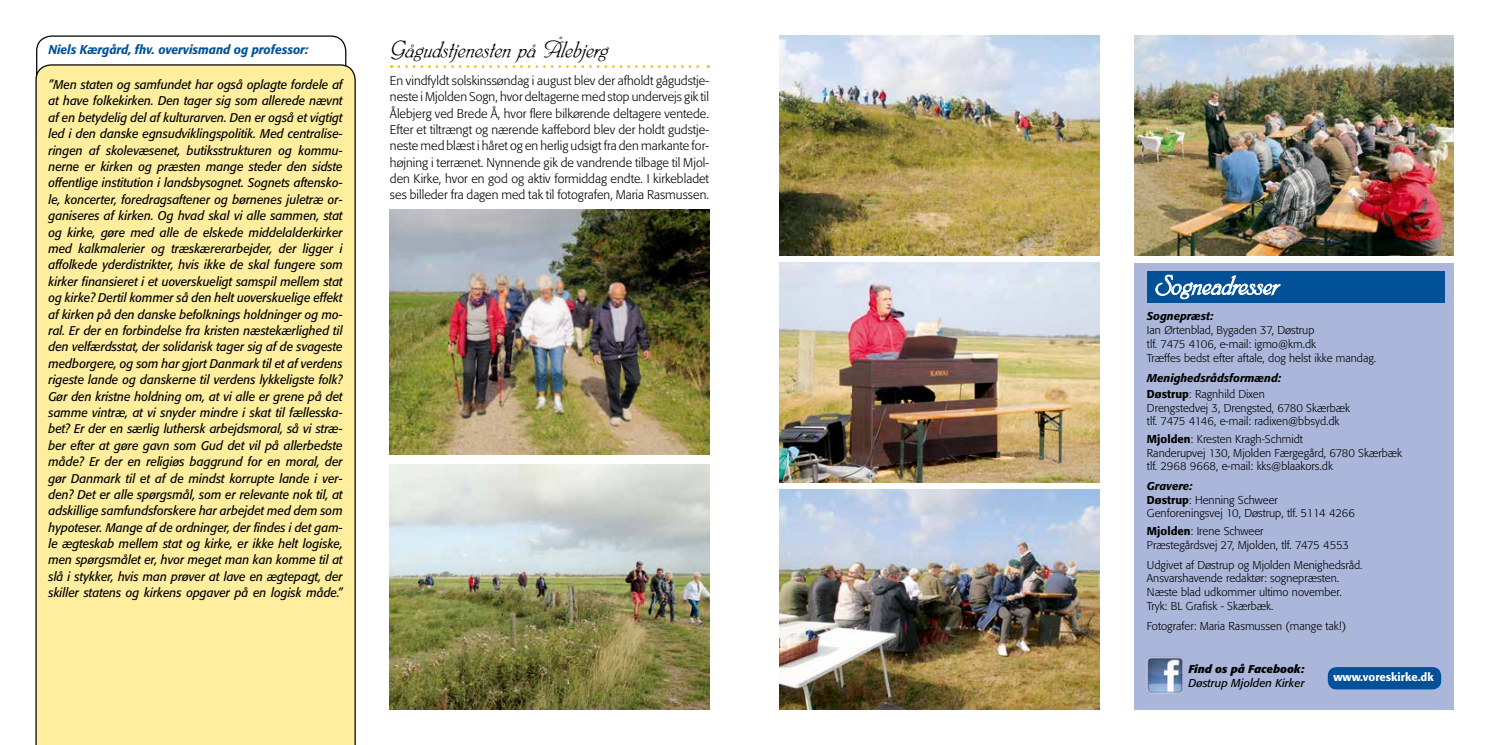
<style>
.page{position:relative;width:1489px;height:745px;background:#fff}
.page>*{position:absolute;margin:0;border:0;box-sizing:border-box;transform-origin:0 0}
.t1{font:30px "Phyllis D";color:#fff}
.t2{font:26.25px "Phyllis D";color:#000}
.t3{font:italic 12.5px/16.4px "Formata";color:#000;text-align:justify;scale:.95 1}
.t4{font:300 12.5px/16.2px "Formata";color:#000;text-align:justify}
.t5{font:italic 500 12.5px "Formata";color:#005197;scale:.95 1}
.t6{font:300 11.25px/13.8px "Formata";color:#000}
.t7{font:italic 500 11.25px/15.5px "Formata";color:#000}
.t8{font:italic 11.25px "Formata";color:#000}
.t9{font:italic 700 11.25px "Formata";color:#000}
.t10{font:500 11.25px "Formata";color:#fff}
.s1{font-style:normal}
.s2{font-weight:300;font-style:normal}
.s3{font-weight:500}
.s4{font-weight:500;font-style:italic}
</style>
<div class="page">
<div style="left:1134px;top:262px;width:319px;height:447px;background:#aab7da"></div>
<div style="left:1146px;top:270px;width:298px;height:32px;background:#005197"></div>
<svg style="left:1155px;top:274px;width:125px;height:25px"></svg>
<img style="left:1146px;top:656px;width:36px;height:36px">
<div style="left:1327px;top:666px;width:113px;height:23px;background:#005197;border-radius:9px"></div>
<div style="left:35px;top:64px;width:321px;height:680px;background:#feee9d"></div>
<svg style="left:399px;top:65px;width:309px;height:3px"></svg>
<img style="left:390px;top:209px;width:319px;height:245px">
<img style="left:780px;top:35px;width:318px;height:220px">
<img style="left:1134px;top:35px;width:319px;height:220px">
<img style="left:780px;top:262px;width:318px;height:220px">
<img style="left:780px;top:489px;width:318px;height:220px">
<img style="left:390px;top:464px;width:319px;height:245px">
<p class="t5" style="left:48px;top:42px;width:275px">Niels Kærgård, fhv. overvismand og professor:</p>
<h2 class="t2" style="left:390px;top:36px;width:220px">Gågudstjenesten på Ålebjerg</h2>
<p class="t4" style="left:390px;top:73px;width:320px">En vindfyldt solskinssøndag i august blev der afholdt gågudstje&shy;neste i Mjolden Sogn, hvor deltagerne med stop undervejs gik til Ålebjerg ved Brede Å, hvor flere bilkørende deltagere ventede.<br>Efter et tiltrængt og nærende kaffebord blev der holdt gudstje&shy;neste med blæst i håret og en herlig udsigt fra den markante for&shy;højning i terrænet. Nynnende gik de vandrende tilbage til Mjol&shy;den Kirke, hvor en god og aktiv formiddag endte. I kirkebladet ses billeder fra dagen med tak til fotografen, Maria Rasmussen.</p>
<p class="t3" style="left:48px;top:76px;width:311px">”Men staten og samfundet har også oplagte fordele af at have folkekirken. Den tager sig som allerede nævnt af en betydelig del af kulturarven. Den er også et vigtigt led i den danske egnsudviklingspolitik. Med centralise&shy;ringen af skolevæsenet, butiksstrukturen og kommu&shy;nerne er kirken og præsten mange steder den sidste offentlige institution i landsbysognet. Sognets aftensko&shy;le, koncerter, foredragsaftener og børnenes juletræ or&shy;ganiseres af kirken. Og hvad skal vi alle sammen, stat og kirke, gøre med alle de elskede middelalderkirker med kalkmalerier og træskærerarbejder, der ligger i affolkede yderdistrikter, hvis ikke de skal fungere som kirker finansieret i et uoverskueligt samspil mellem stat og kirke? Dertil kommer så den helt uoverskuelige effekt af kirken på den danske befolknings holdninger og mo&shy;ral. Er der en forbindelse fra kristen næstekærlighed til den velfærdsstat, der solidarisk tager sig af de svageste medborgere, og som har gjort Danmark til et af verdens rigeste lande og danskerne til verdens lykkeligste folk?<br>Gør den kristne holdning om, at vi alle er grene på det samme vintræ, at vi snyder mindre i skat til fællesska&shy;bet? Er der en særlig luthersk arbejdsmoral, så vi stræ&shy;ber efter at gøre gavn som Gud det vil på allerbedste måde? Er der en religiøs baggrund for en moral, der gør Danmark til et af de mindst korrupte lande i ver&shy;den? Det er alle spørgsmål, som er relevante nok til, at adskillige samfundsforskere har arbejdet med dem som hypoteser. Mange af de ordninger, der findes i det gam&shy;le ægteskab mellem stat og kirke, er ikke helt logiske, men spørgsmålet er, hvor meget man kan komme til at slå i stykker, hvis man prøver at lave en ægtepagt, der skiller statens og kirkens opgaver på en logisk måde.”</p>
<h1 class="t1" style="left:1154px;top:270px;width:126px">Sogneadresser</h1>
<p class="t7" style="left:1146px;top:308px;width:68px">Sognepræst:</p>
<p class="t6" style="left:1146px;top:323px;width:231px">Ian Ørtenblad, Bygaden 37, Døstrup<br>tlf. 7475 4106, e-mail: igmo@km.dk<br>Træffes bedst efter aftale, dog helst ikke mandag.</p>
<p class="t7" style="left:1146px;top:370px;width:136px">Menighedsrådsformænd:<br><span class="s1">Døstrup</span><span class="s2">: Ragnhild Dixen</span></p>
<p class="t6" style="left:1146px;top:400px;width:205px">Drengstedvej 3, Drengsted, 6780 Skærbæk tlf. 7475 4146, e-mail: radixen@bbsyd.dk</p>
<p class="t6" style="left:1146px;top:432px;width:257px"><span class="s3">Mjolden</span>: Kresten Kragh-Schmidt<br>Randerupvej 130, Mjolden Færgegård, 6780 Skærbæk tlf. 2968 9668, e-mail: kks@blaakors.dk</p>
<p class="t6" style="left:1146px;top:478px;width:209px"><span class="s4">Gravere:<br></span><span class="s3">Døstrup</span>: Henning Schweer<br>Genforeningsvej 10, Døstrup, tlf. 5114 4266</p>
<p class="t6" style="left:1146px;top:523px;width:203px"><span class="s3">Mjolden</span>: Irene Schweer<br>Præstegårdsvej 27, Mjolden, tlf. 7475 4553</p>
<p class="t6" style="left:1146px;top:557px;width:217px">Udgivet af Døstrup og Mjolden Menighedsråd.<br>Ansvarshavende redaktør: sognepræsten.<br>Næste blad udkommer ultimo november.<br>Tryk: BL Grafisk - Skærbæk.</p>
<p class="t6" style="left:1146px;top:618px;width:201px">Fotografer: Maria Rasmussen (mange tak!)</p>
<p class="t9" style="left:1188px;top:662px;width:117px">Find os på Facebook:</p>
<p class="t8" style="left:1188px;top:676px;width:118px">Døstrup Mjolden Kirker</p>
<p class="t10" style="left:1333px;top:670px;width:102px">www.voreskirke.dk</p>
</div>
